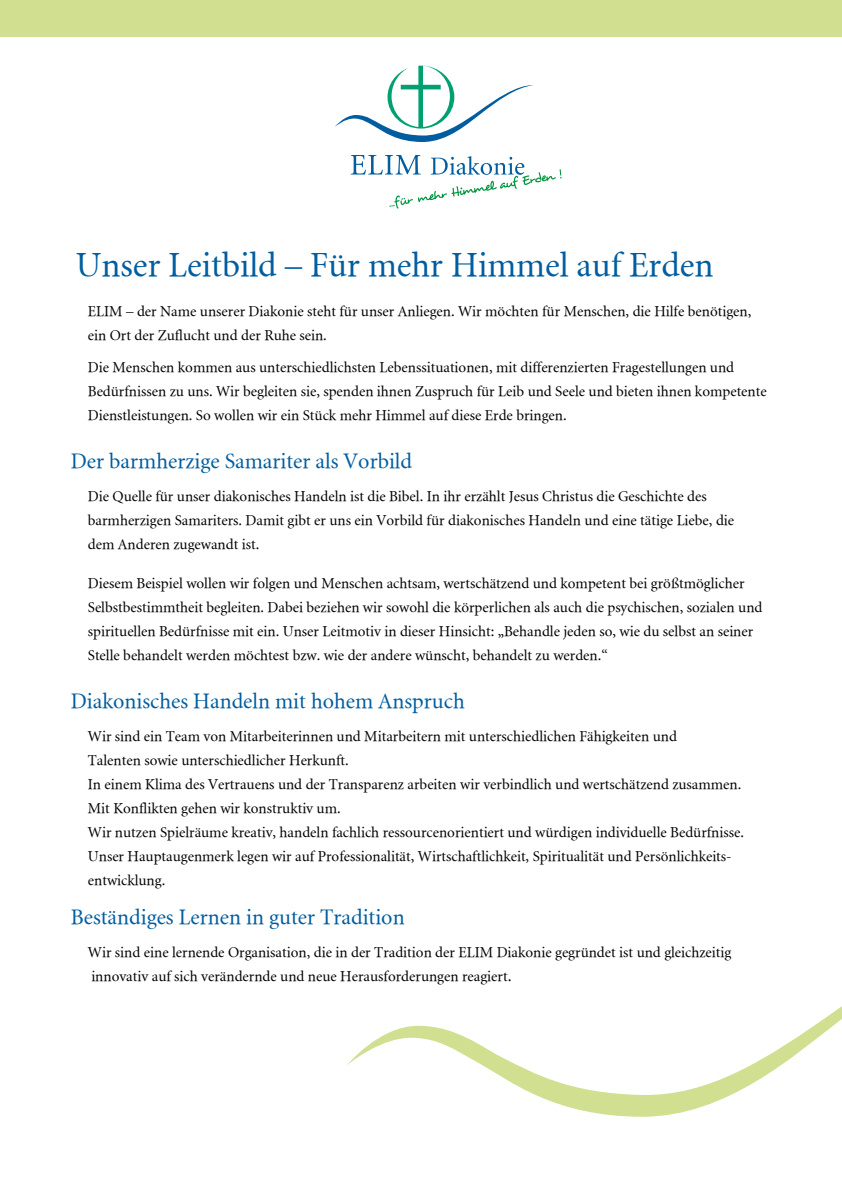
<style>
.page{position:relative;width:842px;height:1191px;background:#fff}
.page>*{position:absolute;margin:0;border:0;box-sizing:border-box;transform-origin:0 0}
.t1{font:35px "Fe GN Normal";color:#005d9f}
.t2{font:22px "Fe GN Normal";color:#005d9f}
.t3{font:15px/24px "Fe GN Normal";color:#000}
.s1{font-size:16px}
</style>
<div class="page">
<div style="left:0;top:0;width:842px;height:37px;background:#d0df90"></div>
<svg style="left:335px;top:66px;width:198px;height:76px"></svg>
<svg style="left:351px;top:155px;width:211px;height:53px"></svg>
<svg style="left:347px;top:1006px;width:495px;height:110px"></svg>
<h1 class="t1" style="left:76px;top:248px;width:639px">Unser Leitbild – Für mehr Himmel auf Erden</h1>
<p class="t3" style="left:88px;top:299px;width:665px">ELIM – der Name unserer Diakonie steht für unser Anliegen. Wir möchten für Menschen, die Hilfe benötigen, ein Ort der Zuflucht und der Ruhe sein.</p>
<p class="t3" style="left:88px;top:356px;width:680px">Die Menschen kommen aus unterschiedlichsten Lebenssituationen, mit differenzierten Fragestellungen und<br>Bedürfnissen zu uns. Wir begleiten sie, spenden ihnen Zuspruch für Leib und Seele und bieten ihnen kompetente<br>Dienstleistungen. So wollen wir ein Stück mehr Himmel auf diese Erde bringen.</p>
<h2 class="t2" style="left:71px;top:450px;width:343px">Der barmherzige Samariter als Vorbild</h2>
<p class="t3" style="left:88px;top:484px;width:648px">Die Quelle für unser diakonisches Handeln ist die Bibel. In ihr erzählt Jesus Christus die Geschichte des barmherzigen Samariters. Damit gibt er uns ein Vorbild für diakonisches Handeln und eine tätige Liebe, die dem Anderen zugewandt ist.</p>
<p class="t3" style="left:88px;top:572px;width:676px">Diesem Beispiel wollen wir folgen und Menschen achtsam, wertschätzend und kompetent bei größtmöglicher Selbstbestimmtheit begleiten. Dabei beziehen wir sowohl die körperlichen als auch die psychischen, sozialen und spirituellen Bedürfnisse mit ein. Unser Leitmotiv in dieser Hinsicht: „Behandle jeden so, wie du selbst an seiner Stelle behandelt werden möchtest bzw. wie der andere wünscht, behandelt zu werden.“</p>
<h2 class="t2" style="left:71px;top:690px;width:395px">Diakonisches Handeln mit hohem Anspruch</h2>
<p class="t3" style="left:88px;top:724px;width:658px">Wir sind ein Team von Mitarbeiterinnen und Mitarbeitern mit unterschiedlichen Fähigkeiten und<br>Talenten sowie unterschiedlicher Herkunft.<br>In einem Klima des Vertrauens und der Transparenz arbeiten wir verbindlich und wertschätzend zusammen.<br>Mit Konflikten gehen wir konstruktiv um.<br>Wir nutzen Spielräume kreativ, handeln fachlich ressourcenorientiert und würdigen individuelle Bedürfnisse.<br>Unser Hauptaugenmerk legen wir auf Professionalität, Wirtschaftlichkeit, Spiritualität und Persönlichkeits&shy;entwicklung.</p>
<h2 class="t2" style="left:71px;top:906px;width:335px">Beständiges Lernen in guter Tradition</h2>
<p class="t3" style="left:88px;top:940px;width:645px">Wir sind eine lernende Organisation, die in der Tradition der ELIM Diakonie gegründet ist und gleichzeitig innovativ auf sich verändernde und neue Herausforderungen reagiert<span class="s1">.</span></p>
</div>
